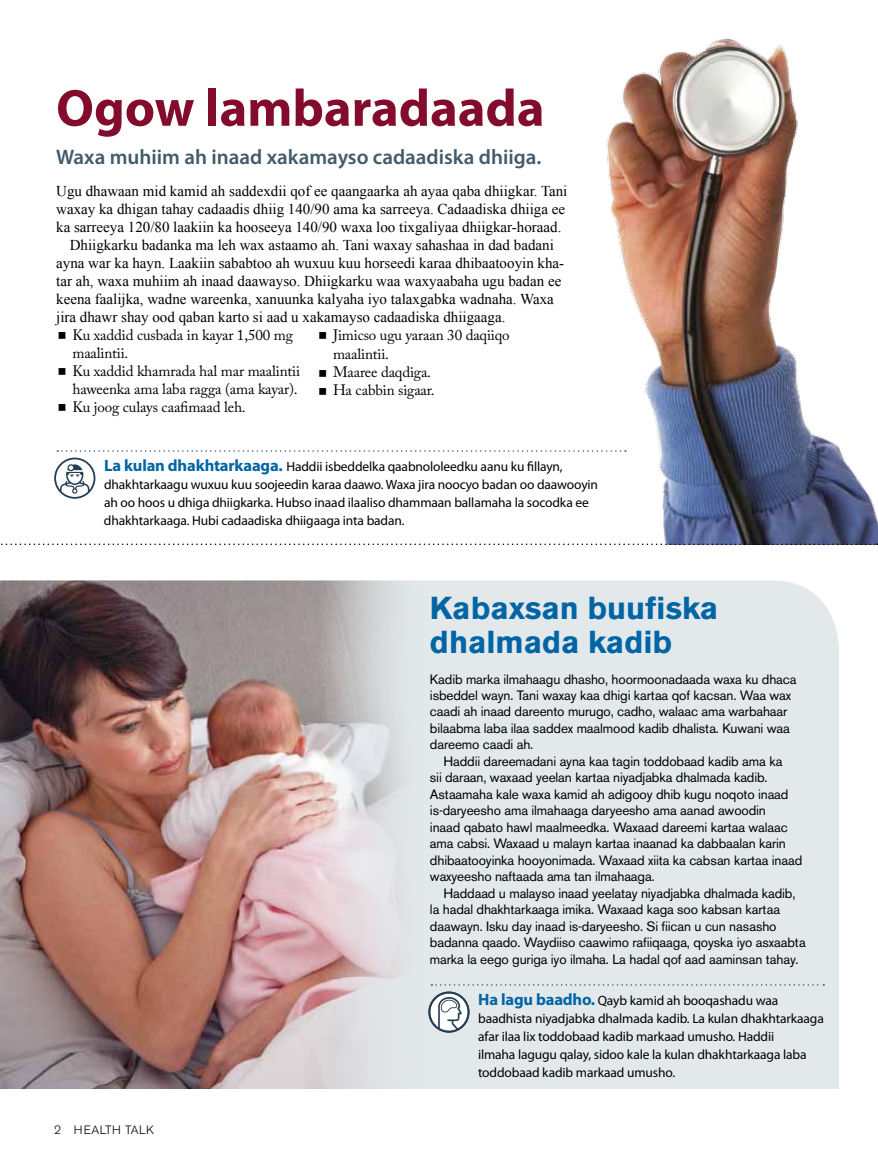
<style>
.page{position:relative;width:878px;height:1161px;background:#fff}
.page>*{position:absolute;margin:0;border:0;box-sizing:border-box;transform-origin:0 0}
.t1{font:700 52.5px "Myriad Pro";color:#830b2c}
.t2{font:700 31.5px/34.5px "Akzidenz Grotesk BE";color:#0065a4}
.t3{font:600 21px "Myriad Pro";color:#425a69}
.t4{font:15px "Times New Roman";color:#000}
.t5{font:15px/18px "Adobe Caslon Pro";letter-spacing:-.01em;color:#000}
.t6{font:13.5px/16.5px "Akzidenz Grotesk BE";letter-spacing:-.01em;color:#000}
.t7{font:13.5px/18px "Myriad Pro";letter-spacing:-.01em;color:#000}
.t8{font:300 12px "Akzidenz Grotesk BE";letter-spacing:.04em;color:#000}
.s1{font-weight:700;font-size:16.5px;color:#0065a4}
</style>
<div class="page">
<div style="left:465px;top:580px;width:373px;height:509px;background:#e3e8eb"></div>
<img style="left:0;top:580px;width:465px;height:509px">
<img style="left:577px;top:38px;width:301px;height:506px">
<svg style="left:1px;top:544px;width:877px;height:1px"></svg>
<svg style="left:428px;top:984px;width:396px;height:49px;background:#dee4e7"></svg>
<svg style="left:57px;top:450px;width:569px;height:2px"></svg>
<svg style="left:54px;top:458px;width:41px;height:41px"></svg>
<h1 class="t1" style="left:56px;top:74px;width:490px">Ogow lambaradaada</h1>
<h3 class="t3" style="left:56px;top:144px;width:487px">Waxa muhiim ah inaad xakamayso cadaadiska dhiiga.</h3>
<p class="t4" style="left:56px;top:181px;width:512px">Ugu dhawaan mid kamid ah saddexdii qof ee qaangaarka ah ayaa qaba dhiigkar. Tani</p>
<p class="t4" style="left:56px;top:199px;width:510px">waxay ka dhigan tahay cadaadis dhiig 140/90 ama ka sarreeya. Cadaadiska dhiiga ee</p>
<p class="t4" style="left:56px;top:217px;width:506px">ka sarreeya 120/80 laakiin ka hooseeya 140/90 waxa loo tixgaliyaa dhiigkar-horaad.</p>
<p class="t4" style="left:70px;top:235px;width:485px">Dhiigkarku badanka ma leh wax astaamo ah. Tani waxay sahashaa in dad badani</p>
<p class="t4" style="left:56px;top:253px;width:509px">ayna war ka hayn. Laakiin sababtoo ah wuxuu kuu horseedi karaa dhibaatooyin kha-</p>
<p class="t4" style="left:56px;top:271px;width:506px">tar ah, waxa muhiim ah inaad daawayso. Dhiigkarku waa waxyaabaha ugu badan ee</p>
<p class="t4" style="left:56px;top:289px;width:499px">keena faalijka, wadne wareenka, xanuunka kalyaha iyo talaxgabka wadnaha. Waxa</p>
<p class="t4" style="left:56px;top:307px;width:451px">jira dhawr shay ood qaban karto si aad u xakamayso cadaadiska dhiigaaga.</p>
<p class="t5" style="left:72px;top:326px;width:229px">Ku xaddid cusbada in kayar 1,500 mg maalintii.<br>Ku xaddid khamrada hal mar maalintii haweenka ama laba ragga (ama kayar).<br>Ku joog culays caafimaad leh.</p>
<p class="t5" style="left:333px;top:325px;width:178px;line-height:19.5px">Jimicso ugu yaraan 30 daqiiqo maalintii.</p>
<p class="t5" style="left:333px;top:363px;width:103px">Maaree daqdiga.<br>Ha cabbin sigaar.</p>
<p class="t7" style="left:104px;top:458px;width:495px"><span class="s1">La kulan dhakhtarkaaga.</span> Haddii isbeddelka qaabnololeedku aanu ku fillayn, dhakhtarkaagu wuxuu kuu soojeedin karaa daawo. Waxa jira noocyo badan oo daawooyin ah oo hoos u dhiga dhiigkarka. Hubso inaad ilaaliso dhammaan ballamaha la socodka ee dhakhtarkaaga. Hubi cadaadiska dhiigaaga inta badan.</p>
<p class="t8" style="left:54px;top:1123px;width:102px">2 HEALTH TALK</p>
<h2 class="t2" style="left:430px;top:591px;width:290px">Kabaxsan buufiska dhalmada kadib</h2>
<p class="t6" style="left:430px;top:671px;width:368px">Kadib marka ilmahaagu dhasho, hoormoonadaada waxa ku dhaca isbeddel wayn. Tani waxay kaa dhigi kartaa qof kacsan. Waa wax caadi ah inaad dareento murugo, cadho, walaac ama warbahaar bilaabma laba ilaa saddex maalmood kadib dhalista. Kuwani waa dareemo caadi ah.</p>
<p class="t6" style="left:430px;top:753px;width:374px;text-indent:14px">Haddii dareemadani ayna kaa tagin toddobaad kadib ama ka<br>sii daraan, waxaad yeelan kartaa niyadjabka dhalmada kadib.<br>Astaamaha kale waxa kamid ah adigooy dhib kugu noqoto inaad is-daryeesho ama ilmahaaga daryeesho ama aanad awoodin<br>inaad qabato hawl maalmeedka. Waxaad dareemi kartaa walaac ama cabsi. Waxaad u malayn kartaa inaanad ka dabbaalan karin dhibaatooyinka hooyonimada. Waxaad xiita ka cabsan kartaa inaad waxyeesho naftaada ama tan ilmahaaga.</p>
<p class="t6" style="left:430px;top:885px;width:377px;text-indent:14px">Haddaad u malayso inaad yeelatay niyadjabka dhalmada kadib, la hadal dhakhtarkaaga imika. Waxaad kaga soo kabsan kartaa daawayn. Isku day inaad is-daryeesho. Si fiican u cun nasasho badanna qaado. Waydiiso caawimo rafiiqaaga, qoyska iyo asxaabta marka la eego guriga iyo ilmaha. La hadal qof aad aaminsan tahay.</p>
<p class="t7" style="left:478px;top:992px;width:347px"><span class="s1">Ha lagu baadho.</span> Qayb kamid ah booqashadu waa baadhista niyadjabka dhalmada kadib. La kulan dhakhtarkaaga afar ilaa lix toddobaad kadib markaad umusho. Haddii<br>ilmaha lagugu qalay, sidoo kale la kulan dhakhtarkaaga laba toddobaad kadib markaad umusho.</p>
</div>
